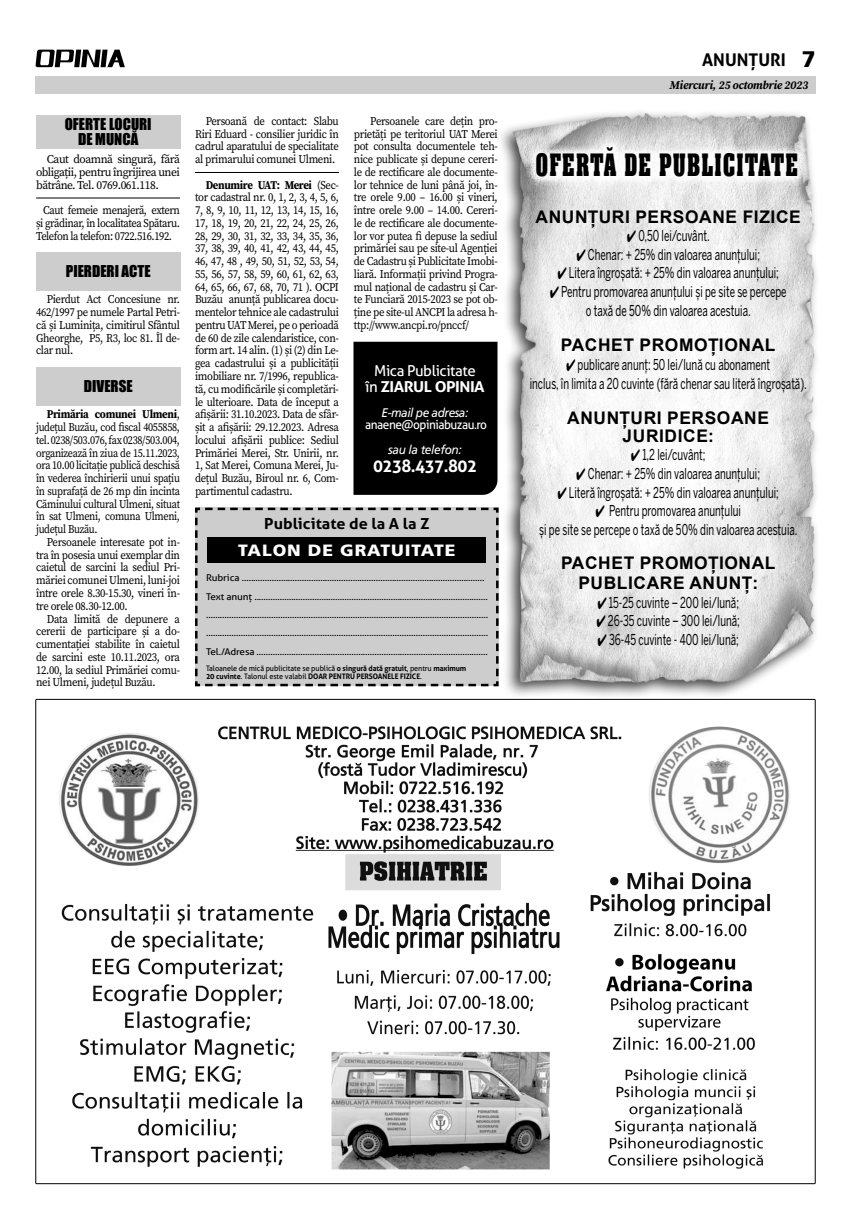
<style>
.page{position:relative;width:851px;height:1223px;background:#fff}
.page>*{position:absolute;margin:0;border:0;box-sizing:border-box;transform-origin:0 0}
.t1{font:700 33.5px "Neue Aachen Pro";letter-spacing:.05em;color:#000;scale:.66 1}
.t2{font:700 17.5px "Aller";letter-spacing:-.03em;color:#fff;scale:.95 1}
.t3{font:700 17.5px "Aller";color:#000}
.t4{font:700 17.38px/17.2px "Arial";letter-spacing:.035em;color:#000;text-align:center}
.t5{font:900 16.38px "Frutiger LT Pro";letter-spacing:.05em;color:#fff;scale:1.07 1}
.t6{font:700 15.12px "Aller";color:#000;scale:1.07 1}
.t7{font:15px/15px "Impact";color:#000;text-align:center}
.t8{font:15px/16.2px "Aller";letter-spacing:-.03em;color:#fff;text-align:center}
.t9{font:14.88px/18.6px "Benton Sans";color:#000;text-align:center;scale:.66 1}
.t10{font:italic 12.5px "Frutiger LT Pro";letter-spacing:-.035em;color:#fff;scale:.95 1}
.t11{font:12.5px "Aller";letter-spacing:-.04em;color:#fff;scale:.95 1}
.t12{font:11.88px/12.8px "Source Serif Pro";letter-spacing:-.03em;color:#000;text-align:justify;scale:.9 1}
.t13{font:11.88px/12.8px "Source Serif Pro";letter-spacing:-.03em;color:#000;text-align:justify;scale:.89 1}
.t14{font:11.88px/12.8px "Source Serif Pro";letter-spacing:-.03em;color:#000;text-align:justify}
.t15{font:italic 700 11.88px "Source Serif Pro";letter-spacing:-.025em;color:#000}
.t16{font:9.38px/18.4px "Aller";letter-spacing:-.01em;color:#000;scale:1.07 1}
.t17{font:7.62px/8.1px "Aller";letter-spacing:-.01em;color:#000;scale:.96 1}
.s1{font-weight:700}
.s2{font-family:"Frutiger LT Pro";font-weight:900;font-size:22.5px}
</style>
<div class="page">
<div style="left:35px;top:76px;width:780px;height:17px;background:#cdcdcd"></div>
<svg style="left:35px;top:50px;width:90px;height:17px"></svg>
<hr style="left:36px;top:198px;width:144px;height:1px;background:#000">
<div style="left:36px;top:115px;width:144px;height:33px;background:#cdcdcd"></div>
<div style="left:36px;top:252px;width:144px;height:39px;background:#cdcdcd"></div>
<div style="left:36px;top:366px;width:144px;height:39px;background:#cdcdcd"></div>
<hr style="left:195px;top:172px;width:144px;height:1px;background:#000">
<img style="left:59px;top:726px;width:731px;height:444px">
<div style="left:496px;top:107px;width:324px;height:592px;background:#000;opacity:.75"></div>
<img style="left:512px;top:112px;width:302px;height:570px">
<svg style="left:526px;top:138px;width:281px;height:49px;fill:#f6f6f6"></svg>
<div style="left:195px;top:506px;width:304px;height:181px;background:#cdcdcd"></div>
<div style="left:207px;top:537px;width:279px;height:25px;background:#000"></div>
<div style="left:353px;top:342px;width:144px;height:153px;background:#000"></div>
<p class="t7" style="left:65px;top:116px;width:88px">OFERTE LOCURI<br>DE MUNCĂ</p>
<p class="t14" style="left:36px;top:153px;width:145px;text-indent:11px">Caut doamnă singură, fără obligații, pentru îngrijirea unei bătrâne. Tel. 0769.061.118.</p>
<p class="t13" style="left:36px;top:204px;width:163px;text-indent:7px">Caut femeie menajeră, extern și grădinar, în localitatea Spătaru.<br>Telefon la telefon: 0722.516.192.</p>
<p class="t7" style="left:66px;top:263px;width:86px">PIERDERI ACTE</p>
<p class="t12" style="left:36px;top:293px;width:161px;text-indent:11px">Pierdut Act Concesiune nr.<br>462/1997 pe numele Partal Petri&shy;că și Luminița, cimitirul Sfântul Gheorghe, P5, R3, loc 81. Îl de&shy;clar nul.</p>
<p class="t7" style="left:84px;top:378px;width:50px">DIVERSE</p>
<p class="t12" style="left:36px;top:408px;width:161px;text-indent:11px"><span class="s1">Primăria comunei Ulmeni</span>, județul Buzău, cod fiscal 4055858, tel. 0238/503.076, fax 0238/503.004, organizează în ziua de 15.11.2023, ora 10.00 licitație publică deschisă în vederea închirierii unui spațiu în suprafață de 26 mp din incinta Căminului cultural Ulmeni, situat în sat Ulmeni, comuna Ulmeni, județul Buzău.</p>
<p class="t12" style="left:36px;top:535px;width:161px;text-indent:11px">Persoanele interesate pot in&shy;tra în posesia unui exemplar din caietul de sarcini la sediul Pri&shy;măriei comunei Ulmeni, luni-joi între orele 8.30-15.30, vineri în&shy;tre orele 08.30-12.00.</p>
<p class="t12" style="left:36px;top:612px;width:161px;text-indent:11px">Data limită de depunere a cererii de participare și a do&shy;cumentației stabilite în caietul de sarcini este 10.11.2023, ora 12.00, la sediul Primăriei comu&shy;nei Ulmeni, județul Buzău.</p>
<p class="t12" style="left:195px;top:114px;width:161px;text-indent:11px">Persoană de contact: Slabu Riri Eduard - consilier juridic în cadrul aparatului de specialitate al primarului comunei Ulmeni.</p>
<p class="t12" style="left:195px;top:178px;width:161px;text-indent:11px"><span class="s1">Denumire UAT: Merei</span> (Sec&shy;tor cadastral nr. 0, 1, 2, 3, 4, 5, 6, 7, 8, 9, 10, 11, 12, 13, 14, 15, 16, 17, 18, 19, 20, 21, 22, 24, 25, 26, 28, 29, 30, 31, 32, 33, 34, 35, 36, 37, 38, 39, 40, 41, 42, 43, 44, 45, 46, 47, 48 , 49, 50, 51, 52, 53, 54, 55, 56, 57, 58, 59, 60, 61, 62, 63, 64, 65, 66, 67, 68, 70, 71 ). OCPI Buzău anunță publicarea docu&shy;mentelor tehnice ale cadastrului pentru UAT Merei, pe o perioadă de 60 de zile calendaristice, con&shy;form art. 14 alin. (1) și (2) din Le&shy;gea cadastrului și a publicității imobiliare nr. 7/1996, republica&shy;tă, cu modificările și completări&shy;le ulterioare. Data de început a afișării: 31.10.2023. Data de sfâr&shy;șit a afișării: 29.12.2023. Adresa locului afișării publice: Sediul Primăriei Merei, Str. Unirii, nr.<br>1, Sat Merei, Comuna Merei, Ju&shy;dețul Buzău, Biroul nr. 6, Com&shy;partimentul cadastru.</p>
<p class="t12" style="left:354px;top:114px;width:161px;text-indent:16px">Persoanele care dețin pro&shy;prietăți pe teritoriul UAT Merei pot consulta documentele teh&shy;nice publicate și depune cereri&shy;le de rectificare ale documente&shy;lor tehnice de luni până joi, în&shy;tre orele 9.00 – 16.00 și vineri, între orele 9.00 – 14.00. Cereri&shy;le de rectificare ale documente&shy;lor vor putea fi depuse la sediul primăriei sau pe site-ul Agenției de Cadastru și Publicitate Imobi&shy;liară. Informații privind Progra&shy;mul național de cadastru și Car&shy;te Funciară 2015-2023 se pot ob&shy;ține pe site-ul ANCPI la adresa h&shy;ttp://www.ancpi.ro/pnccf/</p>
<p class="t8" style="left:365px;top:362px;width:121px">Mica Publicitate<br>în <span class="s1">ZIARUL OPINIA</span></p>
<p class="t10" style="left:381px;top:405px;width:93px">E-mail pe adresa:</p>
<p class="t11" style="left:365px;top:417px;width:130px">anaene@opiniabuzau.ro</p>
<p class="t10" style="left:388px;top:443px;width:79px">sau la telefon:</p>
<h2 class="t2" style="left:373px;top:455px;width:111px">0238.437.802</h2>
<p class="t6" style="left:264px;top:515px;width:156px">Publicitate de la A la Z</p>
<h3 class="t5" style="left:238px;top:540px;width:204px">TALON DE GRATUITATE</h3>
<p class="t16" style="left:206px;top:568px;width:265px">Rubrica .........................................................................................................<br>Text anunț ..................................................................................................... ......................................................................................................................... .........................................................................................................................<br>Tel./Adresa ....................................................................................................</p>
<p class="t17" style="left:206px;top:664px;width:273px">Taloanele de mică publicitate se publică <span class="s1">o singură dată gratuit</span>, pentru <span class="s1">maximum<br>20 cuvinte</span>. Talonul este valabil <span class="s1">DOAR PENTRU PERSOANELE FIZICE</span>.</p>
<h2 class="t3" style="left:702px;top:49px;width:115px">ANUNȚURI <span class="s2">7</span></h2>
<p class="t15" style="left:669px;top:77px;width:140px">Miercuri, 25 octombrie 2023</p>
<h1 class="t1" style="left:535px;top:147px;width:399px">OFERTĂ DE PUBLICITATE</h1>
<h3 class="t4" style="left:535px;top:208px;width:267px">ANUNȚURI PERSOANE FIZICE</h3>
<p class="t9" style="left:626px;top:226px;width:127px">✔ 0,50 lei/cuvânt.</p>
<p class="t9" style="left:576px;top:245px;width:280px">✔ Chenar: + 25% din valoarea anunțului;</p>
<p class="t9" style="left:557px;top:264px;width:337px">✔ Litera îngroșată: + 25% din valoarea anunțului;</p>
<p class="t9" style="left:549px;top:282px;width:360px">✔ Pentru promovarea anunțului și pe site se percepe o taxă de 50% din valoarea acestuia.</p>
<h3 class="t4" style="left:560px;top:337px;width:216px">PACHET PROMOȚIONAL</h3>
<p class="t9" style="left:529px;top:355px;width:421px">✔ publicare anunț: 50 lei/lună cu abonament<br>inclus, în limita a 20 cuvinte (fără chenar sau literă îngroșată).</p>
<h3 class="t4" style="left:567px;top:410px;width:203px">ANUNȚURI PERSOANE<br>JURIDICE:</h3>
<p class="t9" style="left:630px;top:445px;width:115px">✔ 1,2 lei/cuvânt;</p>
<p class="t9" style="left:576px;top:464px;width:280px">✔ Chenar: + 25% din valoarea anunțului;</p>
<p class="t9" style="left:557px;top:483px;width:337px">✔ Literă îngroșată: + 25% din valoarea anunțului;</p>
<p class="t9" style="left:539px;top:501px;width:393px">✔ Pentru promovarea anunțului<br>și pe site se percepe o taxă de 50% din valoarea acestuia.</p>
<h3 class="t4" style="left:561px;top:553px;width:216px;line-height:20px">PACHET PROMOȚIONAL<br>PUBLICARE ANUNȚ:</h3>
<p class="t9" style="left:597px;top:593px;width:216px">✔ 15-25 cuvinte – 200 lei/lună;</p>
<p class="t9" style="left:596px;top:611px;width:219px">✔ 26-35 cuvinte – 300 lei/lună;</p>
<p class="t9" style="left:597px;top:630px;width:216px">✔ 36-45 cuvinte - 400 lei/lună;</p>
</div>
